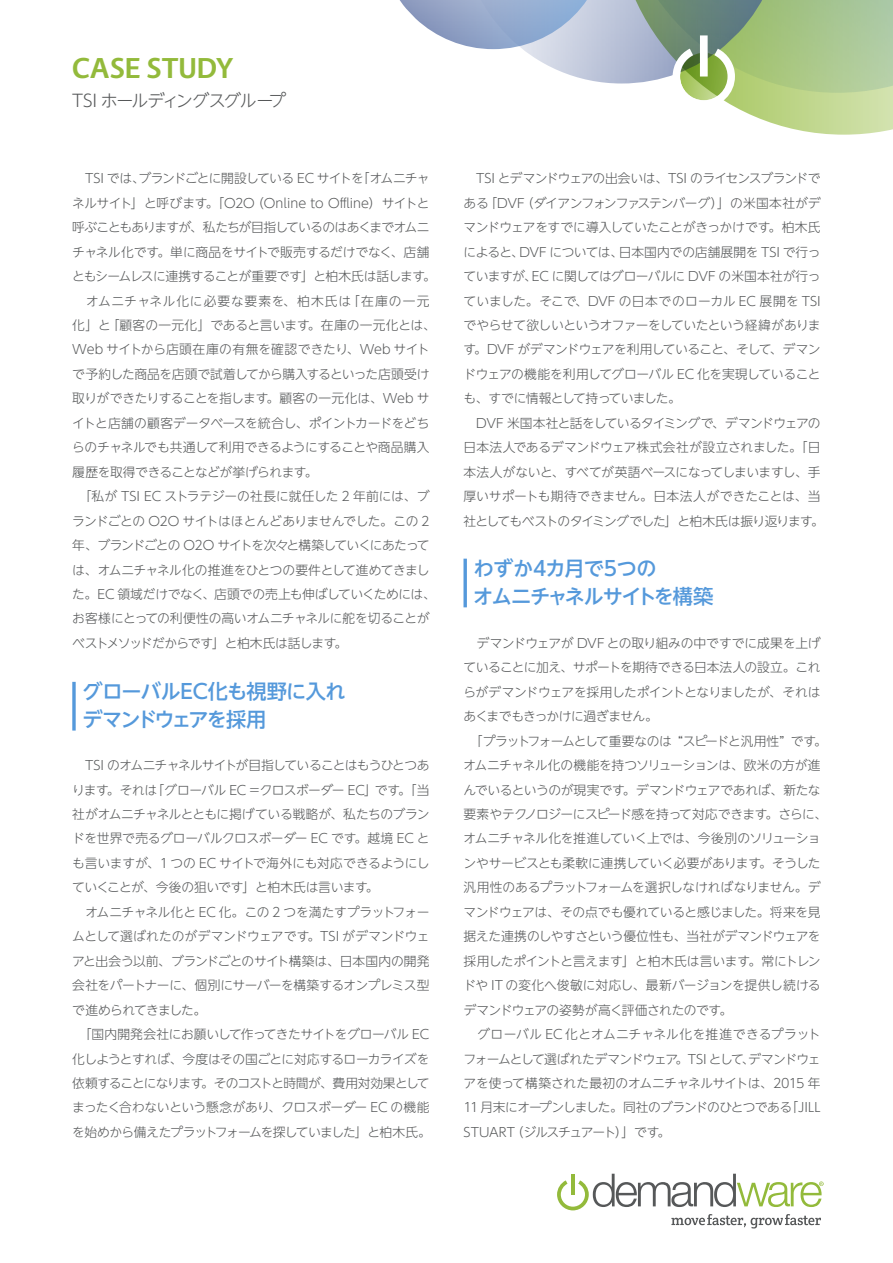
<style>
.page{position:relative;width:893px;height:1263px;background:#fff}
.page>*{position:absolute;margin:0;border:0;box-sizing:border-box;transform-origin:0 0}
.t1{font:700 27px "Route 159";color:#93ba3b}
.t2{font:500 20.25px/27.6px "UD Shin Go NT Pr 6 N";letter-spacing:-.045em;color:#5599db}
.t3{font:300 16.95px "UD Shin Go NT Pr 6 N";letter-spacing:-.08em;color:#565859}
.t4{font:300 12.75px/24.5px "UD Shin Go NT Pr 6 N";letter-spacing:-.035em;color:#565859}
</style>
<div class="page">
<svg style="left:72px;top:682px;width:4px;height:48px"></svg>
<svg style="left:463px;top:559px;width:4px;height:48px"></svg>
<svg style="left:399px;top:0;width:494px;height:135px"></svg>
<svg style="left:557px;top:1174px;width:267px;height:54px"></svg>
<h1 class="t1" style="left:72px;top:53px;width:163px">CASE STUDY</h1>
<h3 class="t3" style="left:72px;top:87px;width:215px">TSI ホールディングスグループ</h3>
<p class="t4" style="left:72px;top:166px;width:365px">　TSI では、ブランドごとに開設している EC サイトを「オムニチャネルサイト」と呼びます。「O2O（Online to Offline）サイトと呼ぶこともありますが、私たちが目指しているのはあくまでオムニチャネル化です。単に商品をサイトで販売するだけでなく、店舗ともシームレスに連携することが重要です」と柏木氏は話します。　オムニチャネル化に必要な要素を、柏木氏は「在庫の一元化」と「顧客の一元化」であると言います。在庫の一元化とは、Web サイトから店頭在庫の有無を確認できたり、Web サイトで予約した商品を店頭で試着してから購入するといった店頭受け取りができたりすることを指します。顧客の一元化は、Web サイトと店舗の顧客データベースを統合し、ポイントカードをどちらのチャネルでも共通して利用できるようにすることや商品購入履歴を取得できることなどが挙げられます。<br>　「私が TSI EC ストラテジーの社長に就任した 2 年前には、ブランドごとの O2O サイトはほとんどありませんでした。この 2年、ブランドごとの O2O サイトを次々と構築していくにあたっては、オムニチャネル化の推進をひとつの要件として進めてきました。EC 領域だけでなく、店頭での売上も伸ばしていくためには、お客様にとっての利便性の高いオムニチャネルに舵を切ることがベストメソッドだからです」と柏木氏は話します。</p>
<h2 class="t2" style="left:82px;top:677px;width:265px">グローバルEC化も視野に入れデマンドウェアを採用</h2>
<p class="t4" style="left:72px;top:752px;width:360px">　TSI のオムニチャネルサイトが目指していることはもうひとつあります。それは「グローバル EC ＝クロスボーダー EC」です。「当社がオムニチャネルとともに掲げている戦略が、私たちのブランドを世界で売るグローバルクロスボーダー EC です。越境 EC とも言いますが、1 つの EC サイトで海外にも対応できるようにしていくことが、今後の狙いです」と柏木氏は言います。<br>　オムニチャネル化と EC 化。この 2 つを満たすプラットフォームとして選ばれたのがデマンドウェアです。TSI がデマンドウェアと出会う以前、ブランドごとのサイト構築は、日本国内の開発会社をパートナーに、個別にサーバーを構築するオンプレミス型で進められてきました。<br>　「国内開発会社にお願いして作ってきたサイトをグローバル EC化しようとすれば、今度はその国ごとに対応するローカライズを依頼することになります。そのコストと時間が、費用対効果としてまったく合わないという懸念があり、クロスボーダー EC の機能を始めから備えたプラットフォームを探していました」と柏木氏。</p>
<p class="t4" style="left:463px;top:166px;width:362px">　TSI とデマンドウェアの出会いは、TSI のライセンスブランドである「DVF（ダイアンフォンファステンバーグ）」の米国本社がデマンドウェアをすでに導入していたことがきっかけです。柏木氏によると、DVF については、日本国内での店舗展開を TSI で行っていますが、EC に関してはグローバルに DVF の米国本社が行っていました。そこで、DVF の日本でのローカル EC 展開を TSIでやらせて欲しいというオファーをしていたという経緯があります。DVF がデマンドウェアを利用していること、そして、デマンドウェアの機能を利用してグローバル EC 化を実現していることも、すでに情報として持っていました。<br>　DVF 米国本社と話をしているタイミングで、デマンドウェアの日本法人であるデマンドウェア株式会社が設立されました。「日本法人がないと、すべてが英語ベースになってしまいますし、手厚いサポートも期待できません。日本法人ができたことは、当社としてもベストのタイミングでした」と柏木氏は振り返ります。</p>
<h2 class="t2" style="left:473px;top:554px;width:241px">わずか4カ月で5つの<br>オムニチャネルサイトを構築</h2>
<p class="t4" style="left:463px;top:630px;width:365px">　デマンドウェアが DVF との取り組みの中ですでに成果を上げていることに加え、サポートを期待できる日本法人の設立。これらがデマンドウェアを採用したポイントとなりましたが、それはあくまでもきっかけに過ぎません。<br>　「プラットフォームとして重要なのは “スピードと汎用性” です。オムニチャネル化の機能を持つソリューションは、欧米の方が進んでいるというのが現実です。デマンドウェアであれば、新たな要素やテクノロジーにスピード感を持って対応できます。さらに、オムニチャネル化を推進していく上では、今後別のソリューションやサービスとも柔軟に連携していく必要があります。そうした汎用性のあるプラットフォームを選択しなければなりません。デマンドウェアは、その点でも優れていると感じました。将来を見据えた連携のしやすさという優位性も、当社がデマンドウェアを採用したポイントと言えます」と柏木氏は言います。常にトレンドや IT の変化へ俊敏に対応し、最新バージョンを提供し続けるデマンドウェアの姿勢が高く評価されたのです。<br>　グローバル EC 化とオムニチャネル化を推進できるプラットフォームとして選ばれたデマンドウェア。TSI として、デマンドウェアを使って構築された最初のオムニチャネルサイトは、2015 年11 月末にオープンしました。同社のブランドのひとつである「JILL STUART（ジルスチュアート）」です。</p>
</div>
